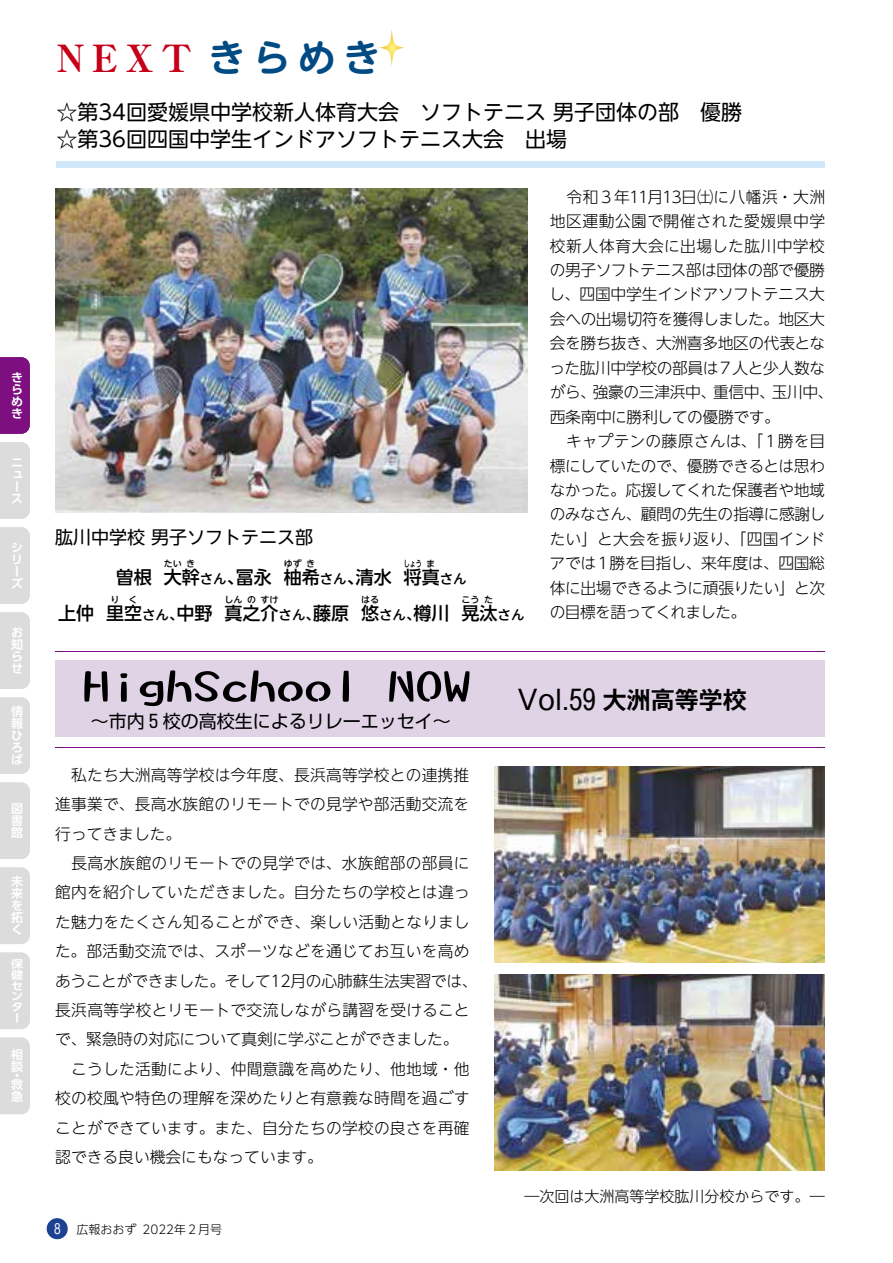
<style>
.page{position:relative;width:893px;height:1263px;background:#fff}
.page>*{position:absolute;margin:0;border:0;box-sizing:border-box;transform-origin:0 0}
.t1{font:700 expanded 37.5px "Ryumin Pr 5";color:#c50018}
.t2{font:27px "Gothic MB101 Pr 5";color:#000}
.t3{font:21px/27px "UD Shin Go NT Pr 6 N";color:#000}
.t4{font:500 18px "UD Shin Go NT Pr 6 N";color:#000}
.t5{font:18px "Shin Go Pr 5";color:#000}
.t6{font:18px "UD Shin Go NT Pr 6 N";color:#000}
.t7{font:300 15.75px/29.4px "UD Shin Go NT Pr 6 N";color:#000}
.t8{font:300 15.75px/24.5px "UD Shin Go NT Pr 6 N";letter-spacing:-.025em;color:#000}
.t9{font:300 15px "UD Shin Go NT Pr 6 N";color:#000}
.t10{font:500 13.5px "UD Shin Go NT Pr 6 N";color:#000}
.t11{font:700 12px/12px "UD Shin Go Pr 6 N De";color:#fff;text-align:justify}
.t12{font:300 12px "UD Shin Go NT Pr 6 N";color:#000}
.t13{font:700 10.8px/10.8px "UD Shin Go Pr 6 N De";color:#fff;text-align:justify;scale:1.11 1}
.t14{font:500 9px "UD Shin Go NT Pr 6 N";color:#000}
.t15{font:500 9px "UD Shin Go NT Pr 6 N";color:#000;scale:.67 1}
.s1{font-family:"UD Shin M Go Pr 6 N De";font-stretch:normal;color:#004b83}
.s2{font-size:13.5px}
.s3{font-size:15px}
.s4{font-family:"Shin M Go Pro";font-weight:400;font-size:13.5px;color:#fff}
.s5{font-family:"Gothic MB101 Pr 5 De";font-weight:700;font-size:24px}
</style>
<div class="page">
<div style="left:56px;top:161px;width:769px;height:6px;background:#d0e7f9"></div>
<svg style="left:379px;top:30px;width:25px;height:36px"></svg>
<img style="left:55px;top:189px;width:472px;height:323px">
<div style="left:55px;top:660px;width:770px;height:77px;background:#e1d3e6"></div>
<hr style="left:55px;top:747px;width:770px;height:1px;background:#7d0f80">
<hr style="left:55px;top:651px;width:770px;height:1px;background:#7d0f80">
<svg style="left:84px;top:670px;width:385px;height:36px"></svg>
<img style="left:494px;top:767px;width:331px;height:195px">
<img style="left:494px;top:975px;width:331px;height:195px">
<div style="left:47px;top:1218px;width:21px;height:21px;background:#1d4294;border-radius:50%"></div>
<div style="left:0;top:357px;width:30px;height:77px;background:#7d0f80"></div>
<div style="left:0;top:442px;width:30px;height:77px;background:#dcdcdc"></div>
<div style="left:0;top:527px;width:30px;height:77px;background:#dcdcdc"></div>
<div style="left:0;top:612px;width:30px;height:77px;background:#dcdcdc"></div>
<div style="left:0;top:697px;width:30px;height:77px;background:#dcdcdc"></div>
<div style="left:0;top:782px;width:30px;height:77px;background:#dcdcdc"></div>
<div style="left:0;top:867px;width:30px;height:77px;background:#dcdcdc"></div>
<div style="left:0;top:952px;width:30px;height:77px;background:#dcdcdc"></div>
<div style="left:0;top:1037px;width:30px;height:77px;background:#dcdcdc"></div>
<p class="t11" style="left:11px;top:371px;width:13px">きらめき</p>
<p class="t11" style="left:11px;top:456px;width:13px;text-align:left">ニュース</p>
<p class="t11" style="left:11px;top:541px;width:14px;text-align:left">シリーズ</p>
<p class="t11" style="left:11px;top:626px;width:13px">お知らせ</p>
<p class="t11" style="left:11px;top:705px;width:14px">情報ひろば</p>
<p class="t11" style="left:11px;top:802px;width:13px">図書館</p>
<p class="t11" style="left:11px;top:875px;width:13px">未来を拓く</p>
<p class="t13" style="left:11px;top:958px;width:12px">保健センター</p>
<p class="t11" style="left:11px;top:1048px;width:13px">相談</p>
<p class="t11" style="left:11px;top:1071px;width:13px;line-height:9px">・救</p>
<p class="t11" style="left:11px;top:1090px;width:13px">急</p>
<p class="t11" style="left:11px;top:802px;width:13px">来を拓</p>
<p class="t11" style="left:11px;top:887px;width:13px">図書館</p>
<h1 class="t1" style="left:56px;top:28px;width:326px">NEXT <span class="s1">きらめき</span></h1>
<h3 class="t3" style="left:56px;top:98px;width:687px">☆第34回愛媛県中学校新人体育大会　ソフトテニス 男子団体の部　優勝☆第36回四国中学生インドアソフトテニス大会　出場</h3>
<p class="t6" style="left:55px;top:523px;width:259px">肱川中学校 男子ソフトテニス部</p>
<p class="t14" style="left:164px;top:556px;width:19px">たい</p>
<p class="t14" style="left:186px;top:556px;width:11px">き</p>
<p class="t14" style="left:284px;top:556px;width:19px">ゆず</p>
<p class="t14" style="left:306px;top:556px;width:10px">き</p>
<p class="t15" style="left:404px;top:556px;width:28px">しょう</p>
<p class="t14" style="left:426px;top:556px;width:10px">ま</p>
<p class="t4" style="left:116px;top:562px;width:325px">曽根 大幹<span class="s2">さん</span>、冨永 柚希<span class="s2">さん</span>、清水 将真</p>
<p class="t10" style="left:440px;top:567px;width:28px">さん</p>
<p class="t4" style="left:58px;top:598px;width:441px">上仲 里空<span class="s2">さん</span><span class="s3">、</span>中野 真之介<span class="s2">さん</span><span class="s3">、</span>藤原 悠<span class="s2">さん</span><span class="s3">、</span>樽川 晃汰</p>
<p class="t14" style="left:111px;top:592px;width:10px">り</p>
<p class="t14" style="left:129px;top:592px;width:10px">く</p>
<p class="t14" style="left:225px;top:592px;width:19px">しん</p>
<p class="t14" style="left:247px;top:592px;width:10px">の</p>
<p class="t14" style="left:261px;top:592px;width:19px">すけ</p>
<p class="t14" style="left:361px;top:592px;width:19px">はる</p>
<p class="t14" style="left:461px;top:592px;width:19px">こう</p>
<p class="t14" style="left:484px;top:592px;width:10px">た</p>
<p class="t10" style="left:497px;top:603px;width:28px">さん</p>
<p class="t8" style="left:549px;top:184px;width:286px">　令和３年11月13日㈯に八幡浜・大洲地区運動公園で開催された愛媛県中学校新人体育大会に出場した肱川中学校の男子ソフトテニス部は団体の部で優勝し、四国中学生インドアソフトテニス大会への出場切符を獲得しました。地区大会を勝ち抜き、大洲喜多地区の代表となった肱川中学校の部員は７人と少人数ながら、強豪の三津浜中、重信中、玉川中、西条南中に勝利しての優勝です。<br>　キャプテンの藤原さんは、「１勝を目標にしていたので、優勝できるとは思わなかった。応援してくれた保護者や地域のみなさん、顧問の先生の指導に感謝したい」と大会を振り返り、「四国インドアでは１勝を目指し、来年度は、四国総体に出場できるように頑張りたい」と次の目標を語ってくれました。</p>
<p class="t5" style="left:91px;top:706px;width:361px">～市内 5 校の高校生によるリレーエッセイ～</p>
<p class="t7" style="left:55px;top:759px;width:424px">　私たち大洲高等学校は今年度、長浜高等学校との連携推進事業で、長高水族館のリモートでの見学や部活動交流を行ってきました。<br>　長高水族館のリモートでの見学では、水族館部の部員に館内を紹介していただきました。自分たちの学校とは違った魅力をたくさん知ることができ、楽しい活動となりました。部活動交流では、スポーツなどを通じてお互いを高めあうことができました。そして12月の心肺蘇生法実習では、長浜高等学校とリモートで交流しながら講習を受けることで、緊急時の対応について真剣に学ぶことができました。　こうした活動により、仲間意識を高めたり、他地域・他校の校風や特色の理解を深めたりと有意義な時間を過ごすことができています。また、自分たちの学校の良さを再確認できる良い機会にもなっています。</p>
<p class="t12" style="left:54px;top:1219px;width:170px"><span class="s4">8</span> 広報おおず 2022年２月号</p>
<h2 class="t2" style="left:518px;top:677px;width:231px">Vol.59 <span class="s5">大洲高等学校</span></h2>
<p class="t9" style="left:525px;top:1184px;width:302px">―次回は大洲高等学校肱川分校からです。―</p>
</div>
